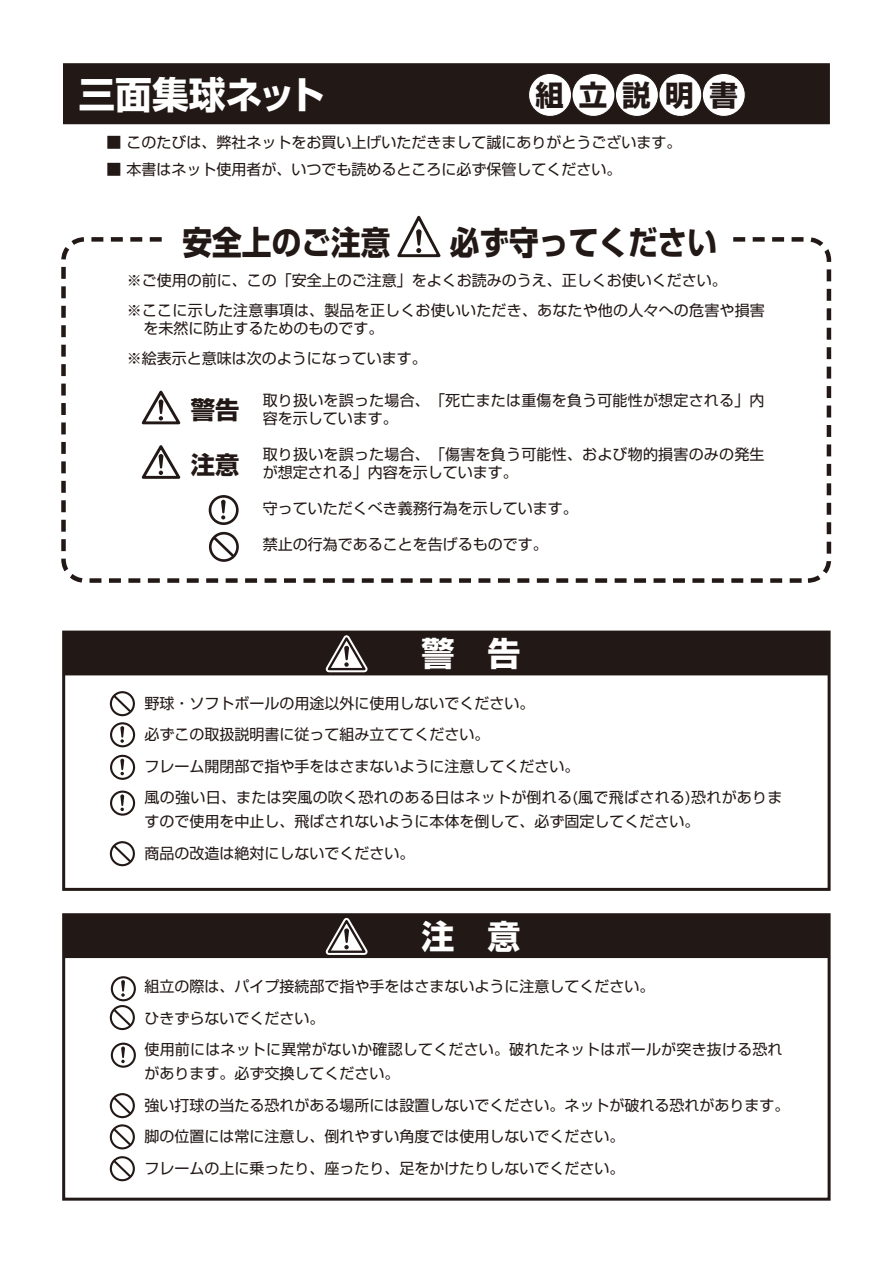
<style>
.page{position:relative;width:893px;height:1263px;background:#fff}
.page>*{position:absolute;margin:0;border:0;box-sizing:border-box;transform-origin:0 0}
.t1{font:700 37.5px "Shin Go Pr 5";color:#fff}
.t2{font:700 33px "Shin Go Pr 5";color:#221815;scale:.9 1}
.t3{font:700 33px "Shin Go Pr 5";color:#fff}
.t4{font:700 28.5px "Shin Go Pr 5";letter-spacing:.52em;color:#221815}
.t5{font:700 24.3px "Shin Go Pr 5";color:#221815}
.t6{font:15px/31.5px "Shin Go Pr 5";color:#221815}
</style>
<div class="page">
<div style="left:63px;top:63px;width:767px;height:61px;background:#221815;border:2px solid #221815"></div>
<div style="left:61px;top:237px;width:770px;height:346px;border:4px dashed #221815;border-radius:21px"></div>
<div style="left:164px;top:227px;width:567px;height:38px;background:#fff"></div>
<svg style="left:397px;top:215px;width:44px;height:43px"></svg>
<div style="left:209px;top:495px;width:30px;height:30px;border:3px solid #221815;border-radius:50%"></div>
<svg style="left:221px;top:500px;width:5px;height:19px"></svg>
<div style="left:209px;top:532px;width:30px;height:30px;border:3px solid #221815;border-radius:50%"></div>
<svg style="left:210px;top:534px;width:28px;height:26px"></svg>
<svg style="left:141px;top:390px;width:40px;height:35px"></svg>
<svg style="left:141px;top:445px;width:40px;height:34px"></svg>
<div style="left:110px;top:691px;width:25px;height:25px;border:2px solid #221815;border-radius:50%"></div>
<svg style="left:111px;top:693px;width:23px;height:22px"></svg>
<div style="left:110px;top:841px;width:25px;height:25px;border:2px solid #221815;border-radius:50%"></div>
<svg style="left:111px;top:843px;width:23px;height:22px"></svg>
<svg style="left:111px;top:756px;width:23px;height:23px"></svg>
<div style="left:110px;top:755px;width:25px;height:25px;border:2px solid #221815;border-radius:50%"></div>
<svg style="left:120px;top:759px;width:4px;height:16px"></svg>
<svg style="left:111px;top:792px;width:23px;height:23px"></svg>
<div style="left:110px;top:790px;width:25px;height:26px;border:2px solid #221815;border-radius:50%"></div>
<svg style="left:120px;top:794px;width:4px;height:17px"></svg>
<svg style="left:111px;top:723px;width:23px;height:23px"></svg>
<div style="left:110px;top:722px;width:25px;height:25px;border:2px solid #221815;border-radius:50%"></div>
<svg style="left:120px;top:726px;width:4px;height:17px"></svg>
<svg style="left:112px;top:977px;width:23px;height:23px"></svg>
<div style="left:111px;top:976px;width:25px;height:25px;border:2px solid #221815;border-radius:50%"></div>
<svg style="left:121px;top:980px;width:4px;height:17px"></svg>
<svg style="left:112px;top:1044px;width:23px;height:23px"></svg>
<div style="left:111px;top:1043px;width:25px;height:25px;border:2px solid #221815;border-radius:50%"></div>
<svg style="left:121px;top:1046px;width:4px;height:17px"></svg>
<div style="left:63px;top:631px;width:766px;height:44px;background:#221815"></div>
<div style="left:62px;top:631px;width:769px;height:260px;border:3px solid #221815"></div>
<div style="left:63px;top:914px;width:766px;height:44px;background:#221815"></div>
<svg style="left:318px;top:917px;width:57px;height:41px"></svg>
<div style="left:62px;top:913px;width:769px;height:288px;border:3px solid #221815"></div>
<div style="left:110px;top:1005px;width:25px;height:25px;border:2px solid #221815;border-radius:50%"></div>
<svg style="left:111px;top:1007px;width:23px;height:22px"></svg>
<div style="left:110px;top:1093px;width:25px;height:25px;border:2px solid #221815;border-radius:50%"></div>
<svg style="left:111px;top:1095px;width:23px;height:22px"></svg>
<div style="left:110px;top:1124px;width:25px;height:25px;border:2px solid #221815;border-radius:50%"></div>
<svg style="left:111px;top:1126px;width:23px;height:22px"></svg>
<div style="left:110px;top:1156px;width:25px;height:25px;border:2px solid #221815;border-radius:50%"></div>
<svg style="left:111px;top:1158px;width:23px;height:22px"></svg>
<svg style="left:318px;top:630px;width:57px;height:45px"></svg>
<div style="left:528px;top:73px;width:44px;height:43px;background:#fff;border-radius:50%"></div>
<div style="left:528px;top:73px;width:44px;height:44px;border:1px solid #221815;border-radius:50%"></div>
<div style="left:572px;top:73px;width:43px;height:43px;background:#fff;border-radius:50%"></div>
<div style="left:571px;top:73px;width:45px;height:44px;border:1px solid #221815;border-radius:50%"></div>
<div style="left:615px;top:73px;width:43px;height:43px;background:#fff;border-radius:50%"></div>
<div style="left:615px;top:73px;width:44px;height:44px;border:1px solid #221815;border-radius:50%"></div>
<div style="left:659px;top:73px;width:43px;height:43px;background:#fff;border-radius:50%"></div>
<div style="left:658px;top:73px;width:44px;height:44px;border:1px solid #221815;border-radius:50%"></div>
<div style="left:702px;top:73px;width:43px;height:43px;background:#fff;border-radius:50%"></div>
<div style="left:702px;top:73px;width:44px;height:44px;border:1px solid #221815;border-radius:50%"></div>
<h1 class="t1" style="left:79px;top:65px;width:248px">三面集球ネット</h1>
<h3 class="t4" style="left:535px;top:73px;width:204px">組立説明書</h3>
<p class="t6" style="left:106px;top:125px;width:576px">■ このたびは、弊社ネットをお買い上げいただきまして誠にありがとうございます。</p>
<p class="t6" style="left:106px;top:152px;width:516px">■ 本書はネット使用者が、いつでも読めるところに必ず保管してください。</p>
<h2 class="t2" style="left:183px;top:216px;width:595px">安全上のご注意　　必ず守ってください</h2>
<p class="t6" style="left:127px;top:264px;width:639px;line-height:30px">※ご使用の前に、この「安全上のご注意」をよくお読みのうえ、正しくお使いください。<br>※ここに示した注意事項は、製品を正しくお使いいただき、あなたや他の人々への危害や損害</p>
<p class="t6" style="left:127px;top:312px;width:302px;line-height:30px;text-indent:16px">を未然に防止するためのものです。<br>※絵表示と意味は次のようになっています。</p>
<h3 class="t5" style="left:191px;top:391px;width:50px">警告</h3>
<h3 class="t5" style="left:191px;top:445px;width:50px">注意</h3>
<p class="t6" style="left:263px;top:390px;width:503px;line-height:18px">取り扱いを誤った場合、「死亡または重傷を負う可能性が想定される」内容を示しています。</p>
<p class="t6" style="left:263px;top:444px;width:503px;line-height:18px">取り扱いを誤った場合、「傷害を負う可能性、および物的損害のみの発生が想定される」内容を示しています。</p>
<p class="t6" style="left:263px;top:491px;width:316px">守っていただくべき義務行為を示しています。</p>
<p class="t6" style="left:263px;top:527px;width:286px">禁止の行為であることを告げるものです。</p>
<h2 class="t3" style="left:421px;top:627px;width:100px">警　告</h2>
<p class="t6" style="left:145px;top:686px;width:639px">野球・ソフトボールの用途以外に使用しないでください。<br>必ずこの取扱説明書に従って組み立ててください。<br>フレーム開閉部で指や手をはさまないように注意してください。<br>風の強い日、または突風の吹く恐れのある日はネットが倒れる(風で飛ばされる)恐れがありま</p>
<p class="t6" style="left:145px;top:804px;width:557px">すので使用を中止し、飛ばされないように本体を倒して、必ず固定してください。商品の改造は絶対にしないでください。</p>
<h2 class="t3" style="left:421px;top:910px;width:100px">注　意</h2>
<p class="t6" style="left:145px;top:969px;width:639px">組立の際は、パイプ接続部で指や手をはさまないように注意してください。<br>ひきずらないでください。<br>使用前にはネットに異常がないか確認してください。破れたネットはボールが突き抜ける恐れ</p>
<p class="t6" style="left:145px;top:1056px;width:647px">があります。必ず交換してください。<br>強い打球の当たる恐れがある場所には設置しないでください。ネットが破れる恐れがあります。脚の位置には常に注意し、倒れやすい角度では使用しないでください。<br>フレームの上に乗ったり、座ったり、足をかけたりしないでください。</p>
</div>
